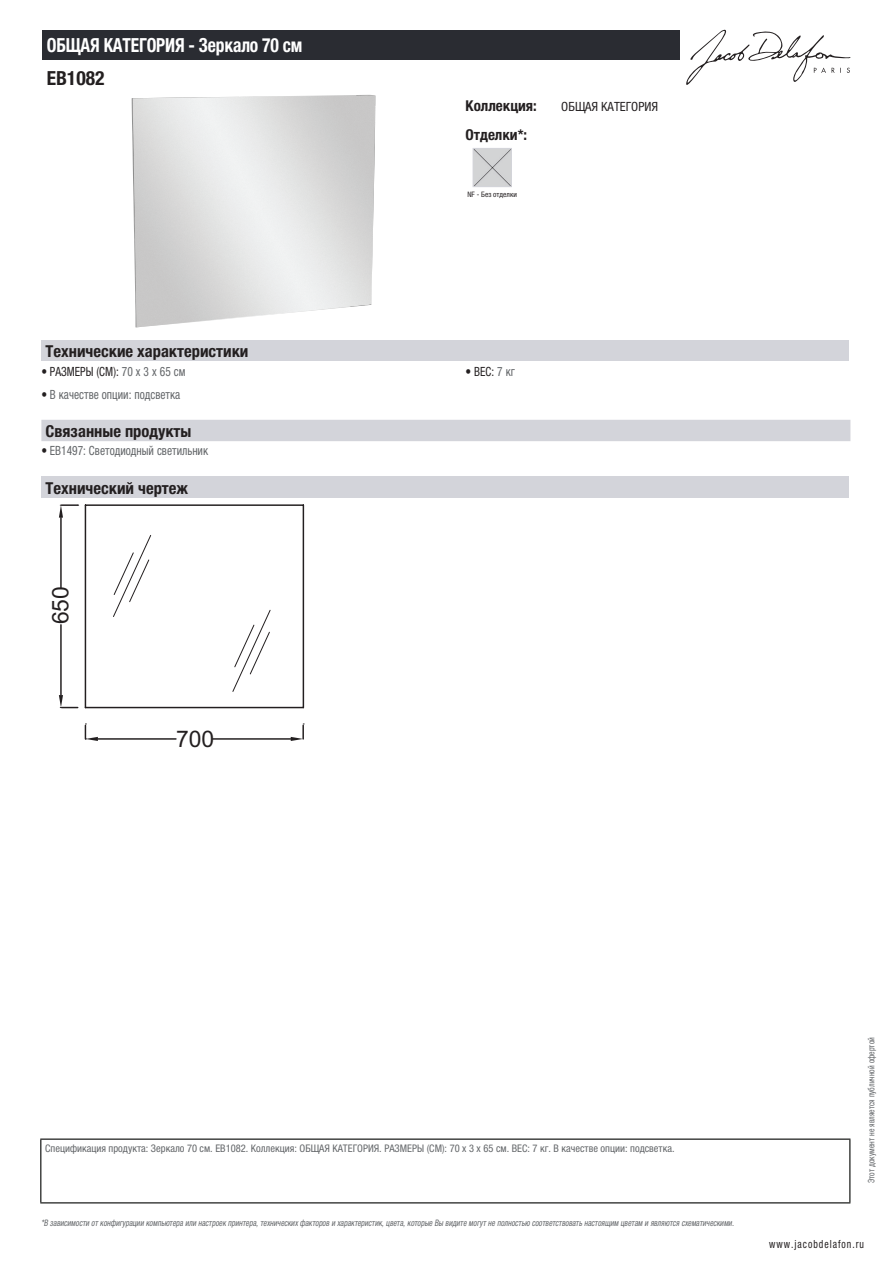
<style>
.page{position:relative;width:893px;height:1263px;background:#fff}
.page>*{position:absolute;margin:0;border:0;box-sizing:border-box;transform-origin:0 0}
.t1{font:22.95px "Arial";color:#231f20}
.t2{font:700 condensed 19.5px "Helvetica Neue LTCYR";letter-spacing:-.01em;color:#fff;scale:.9 1}
.t3{font:700 condensed 19.5px "Helvetica Neue LTCYR";color:#231f20}
.t4{font:700 condensed 16.5px "Helvetica Neue LTCYR";color:#231f20}
.t5{font:700 condensed 15px "Helvetica Neue LTCYR";color:#231f20}
.t6{font:condensed 12.75px "Helvetica Neue LTCYR";color:#626568;scale:.9 1}
.t7{font:condensed 12.75px "Helvetica Neue LTCYR";color:#231f20;scale:.9 1}
.t8{font:condensed 12.75px "Helvetica Neue LTCYR";color:#231f20}
.t9{font:condensed 11.25px "Helvetica Neue LTCYR";letter-spacing:.1em;color:#231f20;scale:.87 1}
.t10{font:condensed 10.5px "Helvetica Neue LTCYR";color:#626568}
.t11{font:italic condensed 9px "Helvetica Neue LTCYR";color:#626568;scale:.87 1}
.t12{font:condensed 9px "Helvetica Neue LTCYR";color:#626568;scale:.87 1}
.t13{font:condensed 7.5px "Helvetica Neue LTCYR";color:#231f20}
.s1{color:#626568}
.s2{color:#231f20}
</style>
<div class="page">
<svg style="left:686px;top:30px;width:164px;height:55px"></svg>
<img style="left:132px;top:95px;width:243px;height:232px">
<img style="left:475px;top:150px;width:35px;height:35px">
<div style="left:473px;top:148px;width:39px;height:39px;border:1px solid #d3d4da"></div>
<div style="left:41px;top:340px;width:808px;height:22px;background:#d3d4da"></div>
<div style="left:41px;top:420px;width:809px;height:21px;background:#d3d4da"></div>
<div style="left:41px;top:477px;width:808px;height:21px;background:#d3d4da"></div>
<hr style="left:85px;top:707px;width:218px;height:1px;background:#231f20">
<hr style="left:303px;top:505px;width:1px;height:202px;background:#231f20">
<hr style="left:85px;top:504px;width:218px;height:2px;background:#231f20">
<hr style="left:85px;top:505px;width:1px;height:202px;background:#231f20">
<svg style="left:113px;top:535px;width:158px;height:157px"></svg>
<hr style="left:60px;top:625px;width:2px;height:70px;background:#231f20">
<hr style="left:60px;top:518px;width:2px;height:70px;background:#231f20">
<svg style="left:59px;top:695px;width:19px;height:13px"></svg>
<svg style="left:59px;top:504px;width:20px;height:14px"></svg>
<hr style="left:213px;top:738px;width:78px;height:2px;background:#231f20">
<hr style="left:98px;top:738px;width:78px;height:2px;background:#231f20">
<svg style="left:291px;top:724px;width:13px;height:17px"></svg>
<svg style="left:85px;top:724px;width:13px;height:17px"></svg>
<div style="left:43px;top:30px;width:637px;height:30px;background:#2a2c32"></div>
<hr style="left:40px;top:1138px;width:810px;height:2px;background:#040503">
<hr style="left:40px;top:1140px;width:1px;height:62px;background:#040503">
<hr style="left:849px;top:1140px;width:1px;height:62px;background:#040503">
<hr style="left:40px;top:1202px;width:810px;height:1px;background:#040503">
<h2 class="t2" style="left:47px;top:34px;width:285px">ОБЩАЯ КАТЕГОРИЯ - Зеркало 70 см</h2>
<h2 class="t3" style="left:47px;top:67px;width:59px">EB1082</h2>
<h3 class="t5" style="left:466px;top:97px;width:73px">Коллекция:</h3>
<h3 class="t8" style="left:561px;top:99px;width:98px">ОБЩАЯ КАТЕГОРИЯ</h3>
<h3 class="t5" style="left:466px;top:126px;width:63px">Отделки*:</h3>
<p class="t13" style="left:467px;top:190px;width:51px">NF - Без отделки</p>
<h3 class="t4" style="left:46px;top:342px;width:204px">Технические характеристики</h3>
<h3 class="t7" style="left:41px;top:364px;width:162px">• РАЗМЕРЫ (СМ): <span class="s1">70 x 3 x 65 см</span></h3>
<h3 class="t7" style="left:466px;top:364px;width:56px">• ВЕС: <span class="s1">7 кг</span></h3>
<h3 class="t6" style="left:41px;top:387px;width:156px"><span class="s2">•</span> В качестве опции: подсветка</h3>
<h3 class="t4" style="left:46px;top:422px;width:147px">Связанные продукты</h3>
<h3 class="t6" style="left:41px;top:444px;width:187px"><span class="s2">•</span> EB1497: Светодиодный светильник</h3>
<h3 class="t4" style="left:46px;top:479px;width:144px">Технический чертеж</h3>
<h1 class="t1" style="left:46px;top:624px;width:40px;rotate:-90deg">650</h1>
<h1 class="t1" style="left:176px;top:723px;width:40px">700</h1>
<p class="t10" style="left:45px;top:1142px;width:631px">Спецификация продукта: Зеркало 70 см. EB1082. Коллекция: ОБЩАЯ КАТЕГОРИЯ. РАЗМЕРЫ (СМ): 70 x 3 x 65 см. ВЕС: 7 кг. В качестве опции: подсветка.</p>
<p class="t11" style="left:41px;top:1218px;width:800px">*В зависимости отконфигурации компьютера или настроек принтера,техническихфакторов и характеристик,цвета,которые Вы видите могутне полностью соответствоватьнастоящим цветам и являются схематическими.</p>
<p class="t12" style="left:866px;top:1183px;width:169px;rotate:-90deg">Этот документ не является публичной офертой</p>
<p class="t9" style="left:769px;top:1237px;width:110px">www.jacobdelafon.ru</p>
</div>
